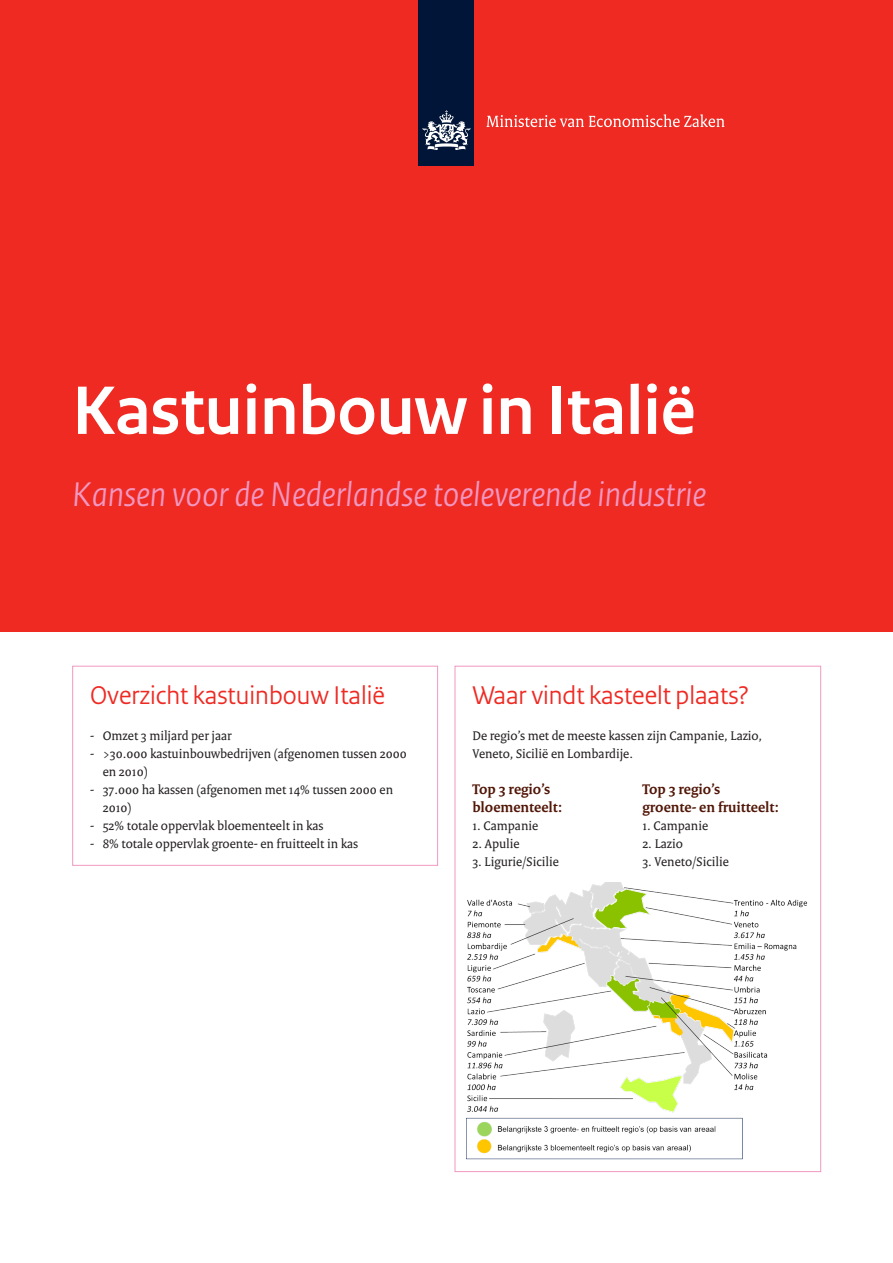
<style>
.page{position:relative;width:893px;height:1263px;background:#fff}
.page>*{position:absolute;margin:0;border:0;box-sizing:border-box;transform-origin:0 0}
.t1{font:700 72px "Rijksoverheid Sans Heading";color:#fff}
.t2{font:italic 36px "Rijksoverheid Sans Heading";color:#f198c1}
.t3{font:27px "Rijksoverheid Sans Heading";color:#ee2a23}
.t4{font:700 15px/18px "Rijksoverheid Serif";color:#511607}
.t5{font:13.5px/18px "Rijksoverheid Serif";color:#231f20}
</style>
<div class="page">
<div style="left:0;top:0;width:893px;height:631px;background:#ee2a23"></div>
<img style="left:466px;top:882px;width:341px;height:278px">
<div style="left:419px;top:0;width:55px;height:166px;background:#001537"></div>
<svg style="left:423px;top:110px;width:47px;height:40px"></svg>
<svg style="left:486px;top:114px;width:239px;height:13px"></svg>
<div style="left:72px;top:666px;width:366px;height:200px;border:1px solid #f198c1"></div>
<h1 class="t1" style="left:72px;top:370px;width:625px">Kastuinbouw in Italië</h1>
<h2 class="t2" style="left:72px;top:474px;width:635px">Kansen voor de Nederlandse toeleverende industrie</h2>
<h3 class="t3" style="left:90px;top:679px;width:296px">Overzicht kastuinbouw Italië</h3>
<p class="t5" style="left:90px;top:726px;width:143px">- Omzet 3 miljard per jaar</p>
<p class="t5" style="left:103px;top:744px;width:305px;text-indent:-13px">- &gt;30.000 kastuinbouwbedrijven (afgenomen tussen 2000 en 2010)</p>
<p class="t5" style="left:103px;top:780px;width:292px;text-indent:-13px">- 37.000 ha kassen (afgenomen met 14% tussen 2000 en<br>2010)</p>
<p class="t5" style="left:90px;top:816px;width:235px">- 52% totale oppervlak bloementeelt in kas</p>
<p class="t5" style="left:90px;top:834px;width:270px">- 8% totale oppervlak groente- en fruitteelt in kas</p>
<h3 class="t3" style="left:472px;top:679px;width:278px">Waar vindt kasteelt plaats?</h3>
<p class="t5" style="left:472px;top:726px;width:291px">De regio’s met de meeste kassen zijn Campanie, Lazio,<br>Veneto, Sicilië en Lombardije.</p>
<p class="t4" style="left:472px;top:780px;width:92px">Top 3 regio’s bloementeelt:</p>
<p class="t5" style="left:472px;top:816px;width:67px">1. Campanie</p>
<p class="t5" style="left:472px;top:834px;width:49px">2. Apulie</p>
<p class="t5" style="left:472px;top:852px;width:88px">3. Ligurie/Sicilie</p>
<p class="t4" style="left:642px;top:780px;width:138px">Top 3 regio’s<br>groente- en fruitteelt:</p>
<p class="t5" style="left:642px;top:816px;width:67px">1. Campanie</p>
<p class="t5" style="left:642px;top:834px;width:42px">2. Lazio</p>
<p class="t5" style="left:642px;top:852px;width:88px">3. Veneto/Sicilie</p>
</div>
